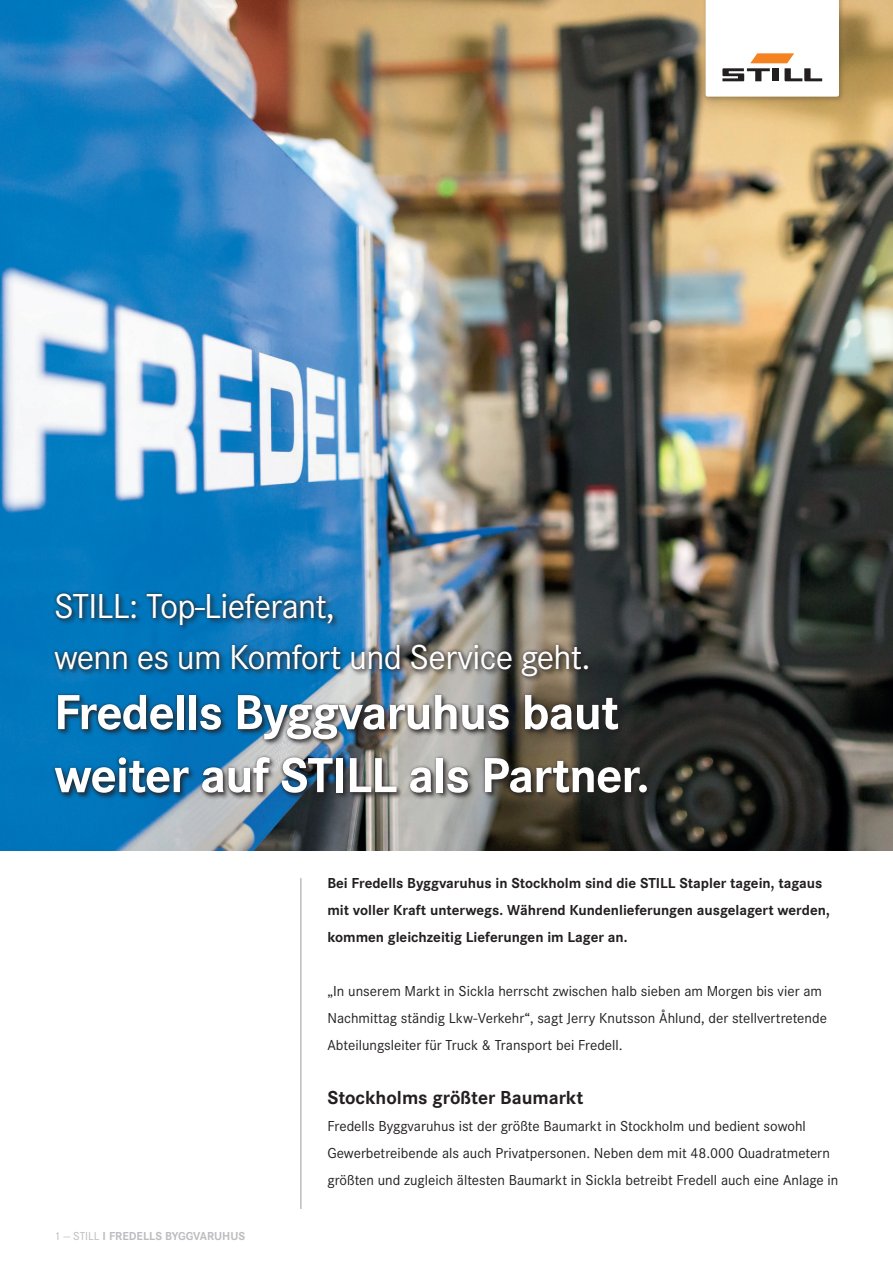
<style>
.page{position:relative;width:893px;height:1263px;background:#fff}
.page>*{position:absolute;margin:0;border:0;box-sizing:border-box;transform-origin:0 0}
.t1{font:700 51px/63px "Corporate S";letter-spacing:-.02em;color:#fff}
.t2{font:36px/51px "Corporate S";letter-spacing:-.02em;color:#fff}
.t3{font:700 19.5px "Corporate S";color:#231f20}
.t4{font:15px/27px "Corporate S";color:#231f20}
.t5{font:700 15px/27px "Corporate S";color:#231f20}
.t6{font:700 12px "Corporate S";color:#bcbdc0}
.s1{font-weight:400}
</style>
<div class="page">
<hr style="left:300px;top:878px;width:2px;height:331px;background:#bcbdc0">
<img style="left:0;top:0;width:893px;height:850px">
<div style="left:53px;top:593px;width:601px;height:207px;background:#231f20;opacity:.75"></div>
<div style="left:51px;top:590px;width:599px;height:206px;background:#231f20;opacity:.75"></div>
<div style="left:702px;top:0;width:143px;height:103px;background:#231f20;opacity:.25"></div>
<svg style="left:706px;top:0;width:133px;height:97px"></svg>
<h2 class="t2" style="left:54px;top:581px;width:538px">STILL: Top-Lieferant,<br>wenn es um Komfort und Service geht.</h2>
<h1 class="t1" style="left:54px;top:682px;width:597px">Fredells Byggvaruhus baut weiter auf STILL als Partner.</h1>
<p class="t5" style="left:327px;top:870px;width:504px">Bei Fredells Byggvaruhus in Stockholm sind die STILL Stapler tagein, tagaus mit voller Kraft unterwegs. Während Kundenlieferungen ausgelagert werden, kommen gleichzeitig Lieferungen im Lager an.</p>
<p class="t6" style="left:54px;top:1229px;width:193px"><span class="s1">1 — STILL</span> I FREDELLS BYGGVARUHUS</p>
<p class="t4" style="left:327px;top:978px;width:501px">„In unserem Markt in Sickla herrscht zwischen halb sieben am Morgen bis vier am<br>Nachmittag ständig Lkw-Verkehr“, sagt Jerry Knutsson Åhlund, der stellvertretende<br>Abteilungsleiter für Truck &amp; Transport bei Fredell.</p>
<h3 class="t3" style="left:327px;top:1087px;width:257px">Stockholms größter Baumarkt</h3>
<p class="t4" style="left:327px;top:1113px;width:512px">Fredells Byggvaruhus ist der größte Baumarkt in Stockholm und bedient sowohl<br>Gewerbetreibende als auch Privatpersonen. Neben dem mit 48.000 Quadratmetern größten und zugleich ältesten Baumarkt in Sickla betreibt Fredell auch eine Anlage in</p>
</div>
